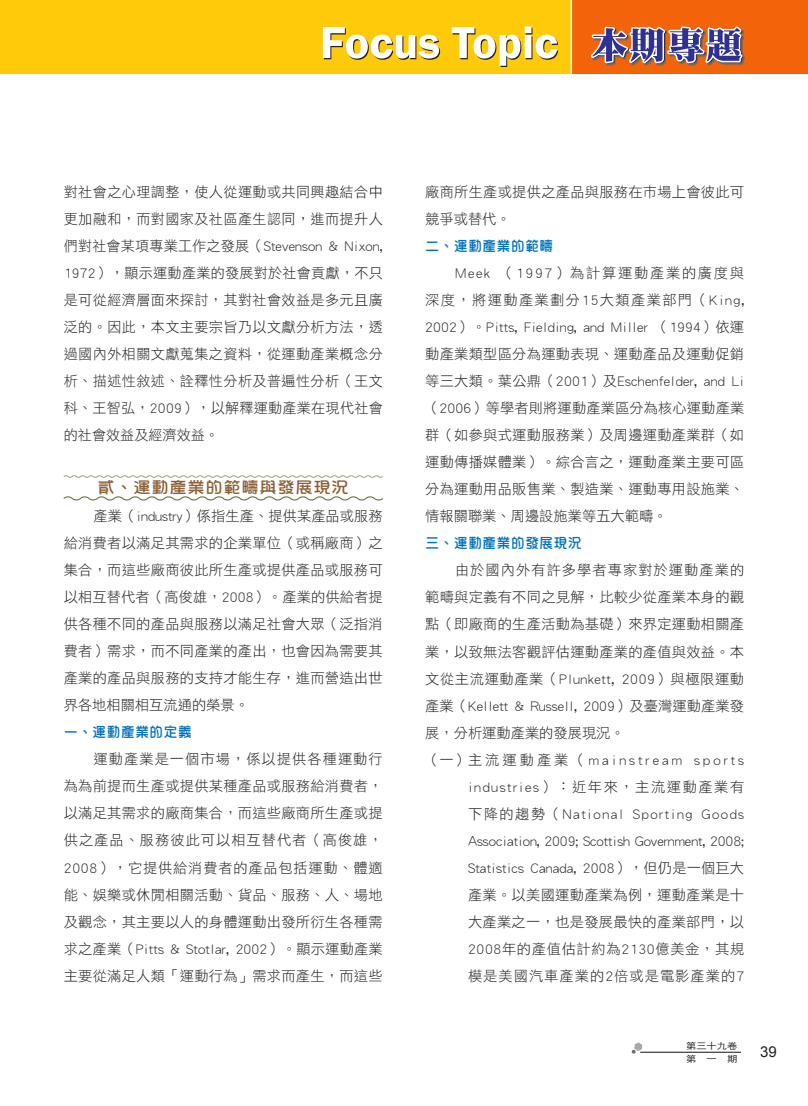
<style>
.page{position:relative;width:808px;height:1106px;background:#fff}
.page>*{position:absolute;margin:0;border:0;box-sizing:border-box;transform-origin:0 0}
.t1{font:16.2px "DF Hua Zong Std W5";color:#8b6138;scale:1.11 1}
.t2{font:15px "Arial";color:#231f20}
.t3{font:14.25px/27px "DF Hei Std W3";letter-spacing:.02em;color:#231f20;text-align:justify}
.t4{font:14.25px "DF Hei Std W3";letter-spacing:.045em;color:#231f20}
.t5{font:14.25px "DF Hei Std W3";letter-spacing:-.005em;color:#231f20}
.t6{font:14.25px "DF Hei Std W3";letter-spacing:.07em;color:#231f20}
.t7{font:14.25px "DF Hua Zong Std W5";color:#0072bc}
.t8{font:14.25px "DF Hei Std W3";letter-spacing:.105em;color:#231f20}
.t9{font:14.25px "DF Hei Std W3";letter-spacing:.21em;color:#231f20}
.t10{font:14.25px "DF Hei Std W3";letter-spacing:.11em;color:#231f20}
.t11{font:14.25px "DF Hei Std W3";color:#231f20}
.t12{font:8.7px/12.3px "DF Hei Std W5";color:#231f20;scale:1.18 1}
</style>
<div class="page">
<div style="left:0;top:66px;width:808px;height:7px;background:#feca0a"></div>
<div style="left:0;top:58px;width:808px;height:8px;background:#feca0a"></div>
<div style="left:0;top:51px;width:808px;height:7px;background:#feca0a"></div>
<div style="left:0;top:43px;width:808px;height:7px;background:#feca0a"></div>
<div style="left:0;top:35px;width:808px;height:7px;background:#feca0a"></div>
<div style="left:0;top:27px;width:808px;height:7px;background:#feca0a"></div>
<div style="left:0;top:19px;width:808px;height:7px;background:#feca0a"></div>
<div style="left:0;top:11px;width:808px;height:7px;background:#feca0a"></div>
<div style="left:0;top:3px;width:808px;height:8px;background:#feca0a"></div>
<hr style="left:0;top:0;width:808px;height:3px;background:#feca0a">
<div style="left:571px;top:0;width:237px;height:73px;background:#f3640a"></div>
<svg style="left:323px;top:27px;width:117px;height:33px"></svg>
<svg style="left:452px;top:26px;width:86px;height:41px"></svg>
<img style="left:538px;top:0;width:260px;height:74px">
<svg style="left:588px;top:20px;width:156px;height:46px"></svg>
<hr style="left:640px;top:1051px;width:101px;height:1px;background:#231f20">
<svg style="left:631px;top:1042px;width:11px;height:11px"></svg>
<svg style="left:63px;top:475px;width:320px;height:3px"></svg>
<svg style="left:63px;top:496px;width:320px;height:5px"></svg>
<p class="t3" style="left:64px;top:178px;width:321px">對社會之心理調整，使人從運動或共同興趣結合中更加融和，而對國家及社區產生認同，進而提升人們對社會某項專業工作之發展（Stevenson &amp; Nixon, 1972），顯示運動產業的發展對於社會貢獻，不只是可從經濟層面來探討，其對社會效益是多元且廣泛的。因此，本文主要宗旨乃以文獻分析方法，透過國內外相關文獻蒐集之資料，從運動產業概念分析、描述性敘述、詮釋性分析及普遍性分析（王文科、王智弘，2009），以解釋運動產業在現代社會的社會效益及經濟效益。</p>
<p class="t1" style="left:97px;top:478px;width:229px">貳、運動產業的範疇與發展現況</p>
<p class="t3" style="left:64px;top:502px;width:320px;text-indent:30px">產業（industry）係指生產、提供某產品或服務給消費者以滿足其需求的企業單位（或稱廠商）之集合，而這些廠商彼此所生產或提供產品或服務可以相互替代者（高俊雄，2008）。產業的供給者提供各種不同的產品與服務以滿足社會大眾（泛指消費者）需求，而不同產業的產出，也會因為需要其產業的產品與服務的支持才能生存，進而營造出世界各地相關相互流通的榮景。</p>
<p class="t7" style="left:64px;top:724px;width:130px">一、運動產業的定義</p>
<p class="t3" style="left:64px;top:745px;width:320px;text-indent:30px">運動產業是一個市場，係以提供各種運動行為為前提而生產或提供某種產品或服務給消費者，以滿足其需求的廠商集合，而這些廠商所生產或提供之產品、服務彼此可以相互替代者（高俊雄，2008），它提供給消費者的產品包括運動、體適能、娛樂或休閒相關活動、貨品、服務、人、場地及觀念，其主要以人的身體運動出發所衍生各種需求之產業（Pitts &amp; Stotlar, 2002）。顯示運動產業主要從滿足人類「運動行為」需求而產生，而這些</p>
<p class="t3" style="left:425px;top:178px;width:320px">廠商所生產或提供之產品與服務在巿場上會彼此可競爭或替代。</p>
<p class="t7" style="left:425px;top:238px;width:130px">二、運動產業的範疇</p>
<p class="t3" style="left:425px;top:259px;width:321px;text-indent:30px">Meek （1997）為計算運動產業的廣度與深度，將運動產業劃分15大類產業部門（King, 2002）。Pitts, Fielding, and Miller （1994）依運動產業類型區分為運動表現、運動產品及運動促銷等三大類。葉公鼎（2001）及Eschenfelder, and Li（2006）等學者則將運動產業區分為核心運動產業群（如參與式運動服務業）及周邊運動產業群（如運動傳播媒體業）。綜合言之，運動產業主要可區分為運動用品販售業、製造業、運動專用設施業、情報關聯業、周邊設施業等五大範疇。</p>
<p class="t7" style="left:425px;top:535px;width:158px">三、運動產業的發展現況</p>
<p class="t6" style="left:455px;top:562px;width:291px">由於國內外有許多學者專家對於運動產業的</p>
<p class="t3" style="left:425px;top:583px;width:320px">範疇與定義有不同之見解，比較少從產業本身的觀</p>
<p class="t3" style="left:425px;top:610px;width:320px">點（即廠商的生產活動為基礎）來界定運動相關產</p>
<p class="t3" style="left:425px;top:637px;width:320px">業，以致無法客觀評估運動產業的產值與效益。本</p>
<p class="t4" style="left:425px;top:670px;width:320px">文從主流運動產業（Plunkett, 2009）與極限運動</p>
<p class="t3" style="left:425px;top:691px;width:320px">產業（Kellett &amp; Russell, 2009）及臺灣運動產業發</p>
<p class="t11" style="left:425px;top:724px;width:201px">展，分析運動產業的發展現況。</p>
<p class="t9" style="left:425px;top:751px;width:320px">（一）主流運動產業（mainstream sports</p>
<p class="t10" style="left:468px;top:778px;width:278px">industries）：近年來，主流運動產業有</p>
<p class="t8" style="left:468px;top:805px;width:278px">下降的趨勢（National Sporting Goods</p>
<p class="t5" style="left:468px;top:832px;width:278px">Association, 2009; Scottish Government, 2008;</p>
<p class="t3" style="left:468px;top:853px;width:278px">Statistics Canada, 2008），但仍是一個巨大</p>
<p class="t3" style="left:468px;top:880px;width:278px">產業。以美國運動產業為例，運動產業是十</p>
<p class="t3" style="left:468px;top:907px;width:278px">大產業之一，也是發展最快的產業部門，以</p>
<p class="t4" style="left:468px;top:940px;width:278px">2008年的產值估計約為2130億美金，其規</p>
<p class="t6" style="left:468px;top:967px;width:278px">模是美國汽車產業的2倍或是電影產業的7</p>
<p class="t12" style="left:686px;top:1039px;width:45px">第三十九卷第 一 期</p>
<p class="t2" style="left:760px;top:1041px;width:18px">39</p>
</div>
